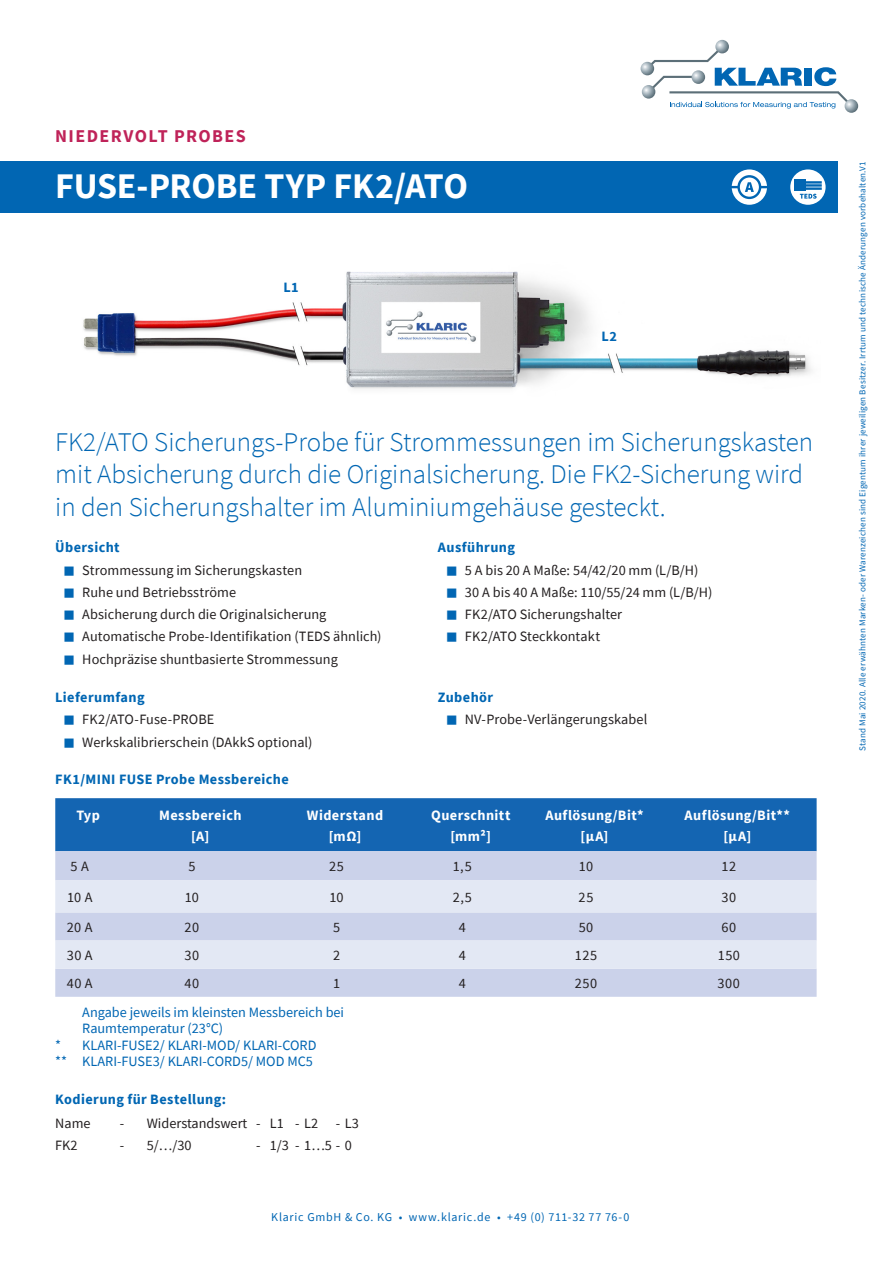
<style>
.page{position:relative;width:893px;height:1263px;background:#fff}
.page>*{position:absolute;margin:0;border:0;box-sizing:border-box;transform-origin:0 0}
.Produkt-Titel__Inhal{font:700 36px "Source Sans Pro";letter-spacing:-.01em;color:#fff}
.Produkt_Beschreibung{font:300 27px/32.4px "Source Sans Pro";color:#0166b3}
.Volt_Kategorie{font:700 18px "Source Sans Pro";letter-spacing:.08em;color:#bf2359}
.Tabellen_Zelleninhal{font:14.25px "Source Sans Pro";letter-spacing:.005em;color:#231f20}
.Hinweise_Messbereich{font:14.25px "Source Sans Pro";color:#0166b3}
.Zwischenüberschrift{font:700 14.25px "Source Sans Pro";letter-spacing:.03em;color:#0166b3}
.Tabelle_Zellenname_W{font:700 14.25px/21px "Source Sans Pro";letter-spacing:.03em;color:#fff;text-align:center}
.t1{font:12px "Source Sans Pro";letter-spacing:.06em;color:#0166b3}
.t2{font:9px "Source Sans Pro";letter-spacing:.02em;color:#0166b3}
.s1{font-size:11.25px;color:#0166b3}
</style>
<div class="page">
<svg style="left:715px;top:40px;width:14px;height:13px"></svg>
<svg style="left:845px;top:99px;width:13px;height:14px"></svg>
<svg style="left:641px;top:44px;width:213px;height:65px"></svg>
<div style="left:0;top:162px;width:838px;height:51px;background:#0166b3"></div>
<img style="left:83px;top:271px;width:729px;height:118px">
<svg style="left:788px;top:168px;width:39px;height:39px"></svg>
<div style="left:787px;top:166px;width:42px;height:42px;border:4px solid #0166b3;border-radius:50%"></div>
<hr style="left:804px;top:181px;width:18px;height:3px;background:#0166b3">
<hr style="left:804px;top:184px;width:18px;height:3px;background:#0166b3">
<hr style="left:804px;top:187px;width:18px;height:3px;background:#0166b3">
<div style="left:794px;top:180px;width:12px;height:11px;background:#0166b3"></div>
<svg style="left:800px;top:194px;width:17px;height:5px"></svg>
<svg style="left:730px;top:168px;width:39px;height:39px"></svg>
<div style="left:728px;top:166px;width:43px;height:42px;border:4px solid #0166b3;border-radius:50%"></div>
<hr style="left:729px;top:186px;width:40px;height:2px;background:#0166b3">
<svg style="left:739px;top:176px;width:21px;height:22px"></svg>
<div style="left:737px;top:175px;width:24px;height:24px;border:2px solid #0166b3;border-radius:50%"></div>
<svg style="left:745px;top:182px;width:9px;height:10px"></svg>
<div style="left:55px;top:798px;width:762px;height:53px;background:#1465b2"></div>
<div style="left:55px;top:851px;width:762px;height:146px;background:#cbd2ea"></div>
<svg style="left:55px;top:880px;width:762px;height:89px;background:#dbe1f0"></svg>
<p class="Volt_Kategorie" style="left:55px;top:124px;width:192px">NIEDERVOLT PROBES</p>
<p class="Produkt-Titel__Inhal" style="left:55px;top:162px;width:414px">FUSE-PROBE TYP FK2/ATO</p>
<p class="Zwischenüberschrift" style="left:283px;top:278px;width:17px">L1</p>
<p class="Zwischenüberschrift" style="left:602px;top:327px;width:17px">L2</p>
<p class="Produkt_Beschreibung" style="left:55px;top:426px;width:759px">FK2/ATO Sicherungs-Probe für Strommessungen im Sicherungskasten mit Absicherung durch die Originalsicherung. Die FK2-Sicherung wird in den Sicherungshalter im Aluminiumgehäuse gesteckt.</p>
<p class="Zwischenüberschrift" style="left:55px;top:538px;width:66px">Übersicht</p>
<p class="Tabellen_Zelleninhal" style="left:64px;top:561px;width:239px"><span class="s1">■</span> Strommessung im Sicherungskasten</p>
<p class="Tabellen_Zelleninhal" style="left:64px;top:583px;width:173px"><span class="s1">■</span> Ruhe und Betriebsströme</p>
<p class="Tabellen_Zelleninhal" style="left:64px;top:605px;width:264px"><span class="s1">■</span> Absicherung durch die Originalsicherung</p>
<p class="Tabellen_Zelleninhal" style="left:64px;top:628px;width:319px"><span class="s1">■</span> Automatische Probe-Identifikation (TEDS ähnlich)</p>
<p class="Tabellen_Zelleninhal" style="left:64px;top:650px;width:275px"><span class="s1">■</span> Hochpräzise shuntbasierte Strommessung</p>
<p class="Zwischenüberschrift" style="left:55px;top:688px;width:91px">Lieferumfang</p>
<p class="Tabellen_Zelleninhal" style="left:64px;top:711px;width:152px"><span class="s1">■</span> FK2/ATO-Fuse-PROBE</p>
<p class="Tabellen_Zelleninhal" style="left:64px;top:733px;width:250px"><span class="s1">■</span> Werkskalibrierschein (DAkkS optional)</p>
<p class="Zwischenüberschrift" style="left:438px;top:538px;width:79px">Ausführung</p>
<p class="Tabellen_Zelleninhal" style="left:447px;top:561px;width:253px"><span class="s1">■</span> 5 A bis 20 A Maße: 54/42/20 mm (L/B/H)</p>
<p class="Tabellen_Zelleninhal" style="left:447px;top:583px;width:267px"><span class="s1">■</span> 30 A bis 40 A Maße: 110/55/24 mm (L/B/H)</p>
<p class="Tabellen_Zelleninhal" style="left:447px;top:605px;width:177px"><span class="s1">■</span> FK2/ATO Sicherungshalter</p>
<p class="Tabellen_Zelleninhal" style="left:447px;top:628px;width:155px"><span class="s1">■</span> FK2/ATO Steckkontakt</p>
<p class="Zwischenüberschrift" style="left:438px;top:688px;width:57px">Zubehör</p>
<p class="Tabellen_Zelleninhal" style="left:447px;top:711px;width:202px"><span class="s1">■</span> NV-Probe-Verlängerungskabel</p>
<p class="Zwischenüberschrift" style="left:55px;top:770px;width:235px">FK1/MINI FUSE Probe Messbereiche</p>
<p class="Tabelle_Zellenname_W" style="left:77px;top:804px;width:25px">Typ</p>
<p class="Tabelle_Zellenname_W" style="left:159px;top:804px;width:84px">Messbereich [A]</p>
<p class="Tabelle_Zellenname_W" style="left:307px;top:804px;width:78px">Widerstand [mΩ]</p>
<p class="Tabelle_Zellenname_W" style="left:431px;top:804px;width:81px">Querschnitt [mm²]</p>
<p class="Tabelle_Zellenname_W" style="left:545px;top:804px;width:100px">Auflösung/Bit* [µA]</p>
<p class="Tabelle_Zellenname_W" style="left:685px;top:804px;width:107px">Auflösung/Bit** [µA]</p>
<p class="Tabellen_Zelleninhal" style="left:71px;top:857px;width:20px">5 A</p>
<p class="Tabellen_Zelleninhal" style="left:188px;top:857px;width:9px">5</p>
<p class="Tabellen_Zelleninhal" style="left:329px;top:857px;width:16px">25</p>
<p class="Tabellen_Zelleninhal" style="left:453px;top:857px;width:20px">1,5</p>
<p class="Tabellen_Zelleninhal" style="left:579px;top:857px;width:16px">10</p>
<p class="Tabellen_Zelleninhal" style="left:721px;top:857px;width:16px">12</p>
<p class="Tabellen_Zelleninhal" style="left:67px;top:888px;width:27px">10 A</p>
<p class="Tabellen_Zelleninhal" style="left:185px;top:888px;width:16px">10</p>
<p class="Tabellen_Zelleninhal" style="left:329px;top:888px;width:16px">10</p>
<p class="Tabellen_Zelleninhal" style="left:453px;top:888px;width:20px">2,5</p>
<p class="Tabellen_Zelleninhal" style="left:579px;top:888px;width:16px">25</p>
<p class="Tabellen_Zelleninhal" style="left:721px;top:888px;width:16px">30</p>
<p class="Tabellen_Zelleninhal" style="left:67px;top:918px;width:27px">20 A</p>
<p class="Tabellen_Zelleninhal" style="left:185px;top:918px;width:16px">20</p>
<p class="Tabellen_Zelleninhal" style="left:333px;top:918px;width:9px">5</p>
<p class="Tabellen_Zelleninhal" style="left:459px;top:918px;width:9px">4</p>
<p class="Tabellen_Zelleninhal" style="left:579px;top:918px;width:16px">50</p>
<p class="Tabellen_Zelleninhal" style="left:721px;top:918px;width:16px">60</p>
<p class="Tabellen_Zelleninhal" style="left:67px;top:946px;width:27px">30 A</p>
<p class="Tabellen_Zelleninhal" style="left:185px;top:946px;width:16px">30</p>
<p class="Tabellen_Zelleninhal" style="left:333px;top:946px;width:9px">2</p>
<p class="Tabellen_Zelleninhal" style="left:459px;top:946px;width:9px">4</p>
<p class="Tabellen_Zelleninhal" style="left:575px;top:946px;width:24px">125</p>
<p class="Tabellen_Zelleninhal" style="left:718px;top:946px;width:24px">150</p>
<p class="Tabellen_Zelleninhal" style="left:67px;top:974px;width:27px">40 A</p>
<p class="Tabellen_Zelleninhal" style="left:184px;top:974px;width:16px">40</p>
<p class="Tabellen_Zelleninhal" style="left:333px;top:974px;width:9px">1</p>
<p class="Tabellen_Zelleninhal" style="left:459px;top:974px;width:9px">4</p>
<p class="Tabellen_Zelleninhal" style="left:575px;top:974px;width:24px">250</p>
<p class="Tabellen_Zelleninhal" style="left:718px;top:974px;width:24px">300</p>
<p class="Hinweise_Messbereich" style="left:82px;top:1003px;width:263px">Angabe jeweils im kleinsten Messbereich bei</p>
<p class="Hinweise_Messbereich" style="left:82px;top:1019px;width:142px">Raumtemperatur (23°C)</p>
<p class="Hinweise_Messbereich" style="left:55px;top:1036px;width:263px">* KLARI-FUSE2/ KLARI-MOD/ KLARI-CORD</p>
<p class="Hinweise_Messbereich" style="left:55px;top:1052px;width:259px">** KLARI-FUSE3/ KLARI-CORD5/ MOD MC5</p>
<p class="Zwischenüberschrift" style="left:55px;top:1089px;width:172px">Kodierung für Bestellung:</p>
<p class="Tabellen_Zelleninhal" style="left:55px;top:1114px;width:37px">Name</p>
<p class="Tabellen_Zelleninhal" style="left:120px;top:1114px;width:241px">- Widerstandswert - L1 - L2 - L3</p>
<p class="Tabellen_Zelleninhal" style="left:55px;top:1136px;width:24px">FK2</p>
<p class="Tabellen_Zelleninhal" style="left:120px;top:1136px;width:73px">- 5/…/30</p>
<p class="Tabellen_Zelleninhal" style="left:256px;top:1136px;width:97px">- 1/3 -1…5-0</p>
<p class="t1" style="left:271px;top:1209px;width:360px">Klaric GmbH &amp; Co. KG • www.klaric.de • +49 (0) 711-32 77 76-0</p>
<p class="t2" style="left:857px;top:751px;width:591px;rotate:-90deg">Stand Mai 2020. Alle erwähnten Marken- oder Warenzeichen sind Eigentum ihrer jeweiligen Besitzer. Irrtum und technische Änderungen vorbehalten.V1</p>
</div>
